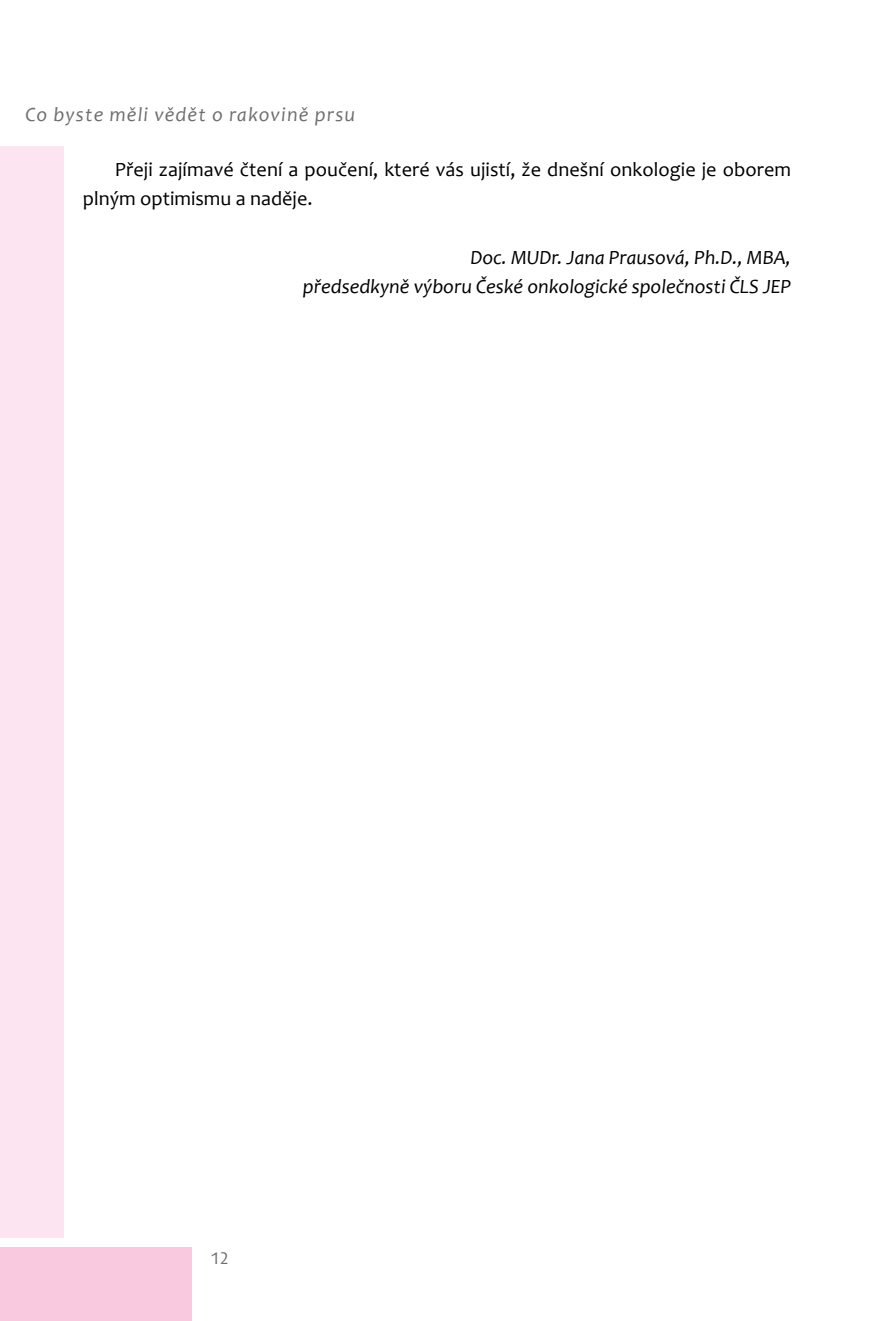
<style>
.page{position:relative;width:874px;height:1321px;background:#fff}
.page>*{position:absolute;margin:0;border:0;box-sizing:border-box;transform-origin:0 0}
.t1{font:20.25px/29.2px "Candara";letter-spacing:.005em;color:#000}
.t2{font:italic 20.25px/29.2px "Candara";color:#000;text-align:right}
.t3{font:italic 20.25px "Candara";letter-spacing:.055em;color:#706f6f}
.t4{font:18px "Candara";color:#706f6f}
</style>
<div class="page">
<div style="left:0;top:147px;width:64px;height:1090px;background:#fce5f1"></div>
<div style="left:0;top:1247px;width:191px;height:73px;background:#f8c9df"></div>
<p class="t3" style="left:26px;top:102px;width:331px">Co byste měli vědět o rakovině prsu</p>
<p class="t1" style="left:83px;top:155px;width:710px;text-indent:32px">Přeji zajímavé čtení a poučení, které vás ujistí, že dnešní onkologie je oborem plným optimismu a naděje.</p>
<p class="t2" style="left:303px;top:242px;width:490px">Doc. MUDr. Jana Prausová, Ph.D., MBA,<br>předsedkyně výboru České onkologické společnosti ČLS JEP</p>
<p class="t4" style="left:210px;top:1246px;width:20px">12</p>
</div>
